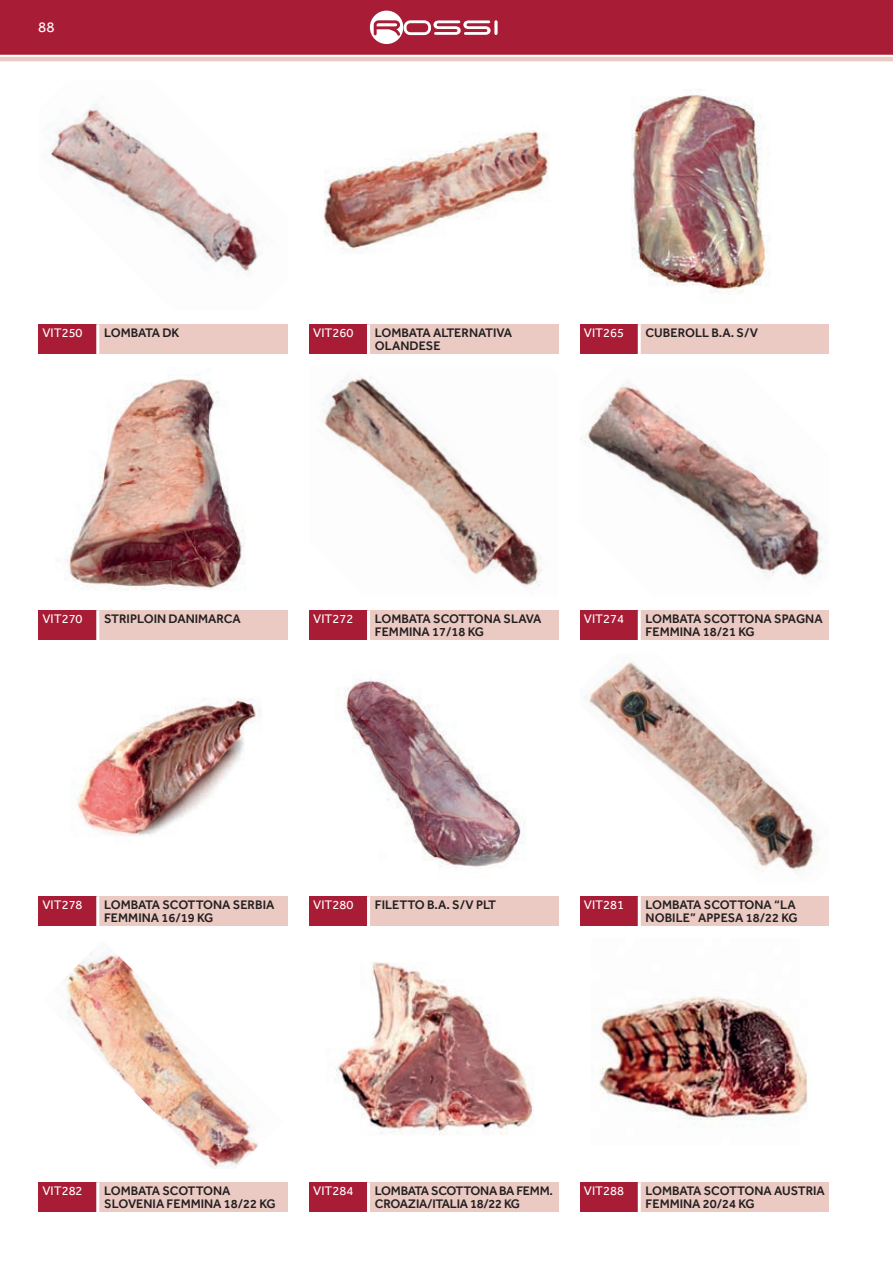
<style>
.page{position:relative;width:893px;height:1263px;background:#fff}
.page>*{position:absolute;margin:0;border:0;box-sizing:border-box;transform-origin:0 0}
.t1{font:15px "Effra";color:#fff}
.DESCR_PROD_IMMAGINE{font:500 12.75px/12.8px "Effra";color:#231f20}
.COD_PROD_IMMAGINE{font:12.75px "Effra";color:#fff}
.DESCR_PROD_IMMAGINE-2{font:500 12.75px/12.8px "Effra";letter-spacing:-.02em;color:#231f20}
.DESCR_PROD_IMMAGINE-3{font:500 12.75px "Effra";letter-spacing:-.025em;color:#231f20}
</style>
<div class="page">
<div style="left:0;top:0;width:893px;height:55px;background:#a91c36"></div>
<div style="left:370px;top:11px;width:33px;height:33px;background:#fff;border-radius:50%"></div>
<svg style="left:494px;top:20px;width:4px;height:15px"></svg>
<svg style="left:374px;top:20px;width:117px;height:16px"></svg>
<hr style="left:0;top:57px;width:893px;height:4px;background:#eacac2">
<img style="left:322px;top:375px;width:220px;height:212px">
<img style="left:344px;top:679px;width:181px;height:189px">
<img style="left:580px;top:382px;width:247px;height:197px">
<img style="left:584px;top:661px;width:236px;height:213px">
<img style="left:72px;top:698px;width:190px;height:138px">
<img style="left:64px;top:948px;width:194px;height:221px">
<div style="left:309px;top:610px;width:60px;height:30px;background:#a91c36"></div>
<div style="left:369px;top:610px;width:189px;height:30px;background:#eacac2"></div>
<hr style="left:367px;top:610px;width:3px;height:30px;background:#fff">
<div style="left:309px;top:896px;width:60px;height:30px;background:#a91c36"></div>
<div style="left:369px;top:896px;width:189px;height:30px;background:#eacac2"></div>
<hr style="left:367px;top:896px;width:3px;height:30px;background:#fff">
<div style="left:580px;top:610px;width:59px;height:30px;background:#a91c36"></div>
<div style="left:639px;top:610px;width:190px;height:30px;background:#eacac2"></div>
<hr style="left:638px;top:610px;width:3px;height:30px;background:#fff">
<div style="left:580px;top:896px;width:59px;height:30px;background:#a91c36"></div>
<div style="left:639px;top:896px;width:190px;height:30px;background:#eacac2"></div>
<hr style="left:638px;top:896px;width:3px;height:30px;background:#fff">
<div style="left:38px;top:896px;width:60px;height:30px;background:#a91c36"></div>
<div style="left:98px;top:896px;width:190px;height:30px;background:#eacac2"></div>
<hr style="left:96px;top:896px;width:3px;height:30px;background:#fff">
<div style="left:38px;top:1182px;width:60px;height:30px;background:#a91c36"></div>
<div style="left:98px;top:1182px;width:190px;height:30px;background:#eacac2"></div>
<hr style="left:96px;top:1182px;width:3px;height:30px;background:#fff">
<div style="left:309px;top:1182px;width:60px;height:30px;background:#a91c36"></div>
<div style="left:369px;top:1182px;width:189px;height:30px;background:#eacac2"></div>
<hr style="left:367px;top:1182px;width:3px;height:30px;background:#fff">
<div style="left:580px;top:1182px;width:59px;height:30px;background:#a91c36"></div>
<div style="left:639px;top:1182px;width:190px;height:30px;background:#eacac2"></div>
<hr style="left:638px;top:1182px;width:3px;height:30px;background:#fff">
<img style="left:335px;top:962px;width:199px;height:173px">
<img style="left:599px;top:996px;width:209px;height:130px">
<img style="left:57px;top:375px;width:189px;height:215px">
<div style="left:38px;top:610px;width:60px;height:30px;background:#a91c36"></div>
<div style="left:98px;top:610px;width:190px;height:30px;background:#eacac2"></div>
<hr style="left:96px;top:610px;width:3px;height:30px;background:#fff">
<img style="left:50px;top:104px;width:211px;height:167px">
<img style="left:324px;top:131px;width:225px;height:122px">
<img style="left:631px;top:93px;width:139px;height:200px">
<div style="left:309px;top:324px;width:60px;height:30px;background:#a91c36"></div>
<div style="left:369px;top:324px;width:189px;height:30px;background:#eacac2"></div>
<hr style="left:367px;top:324px;width:3px;height:30px;background:#fff">
<div style="left:580px;top:324px;width:59px;height:30px;background:#a91c36"></div>
<div style="left:639px;top:324px;width:190px;height:30px;background:#eacac2"></div>
<hr style="left:638px;top:324px;width:3px;height:30px;background:#fff">
<div style="left:38px;top:324px;width:60px;height:30px;background:#a91c36"></div>
<div style="left:98px;top:324px;width:190px;height:30px;background:#eacac2"></div>
<hr style="left:96px;top:324px;width:3px;height:30px;background:#fff">
<p class="t1" style="left:38px;top:18px;width:18px">88</p>
<p class="COD_PROD_IMMAGINE" style="left:43px;top:325px;width:42px">VIT250</p>
<p class="DESCR_PROD_IMMAGINE-3" style="left:104px;top:325px;width:77px">LOMBATA DK</p>
<p class="COD_PROD_IMMAGINE" style="left:584px;top:325px;width:42px">VIT265</p>
<p class="DESCR_PROD_IMMAGINE" style="left:646px;top:326px;width:114px">CUBEROLL B.A. S/V</p>
<p class="COD_PROD_IMMAGINE" style="left:313px;top:325px;width:42px">VIT260</p>
<p class="DESCR_PROD_IMMAGINE" style="left:375px;top:326px;width:139px">LOMBATA ALTERNATIVA<br>OLANDESE</p>
<p class="COD_PROD_IMMAGINE" style="left:43px;top:611px;width:42px">VIT270</p>
<p class="DESCR_PROD_IMMAGINE" style="left:104px;top:612px;width:138px">STRIPLOIN DANIMARCA</p>
<p class="COD_PROD_IMMAGINE" style="left:313px;top:611px;width:42px">VIT272</p>
<p class="DESCR_PROD_IMMAGINE" style="left:375px;top:612px;width:168px">LOMBATA SCOTTONA SLAVA<br>FEMMINA 17/18 KG</p>
<p class="COD_PROD_IMMAGINE" style="left:584px;top:611px;width:42px">VIT274</p>
<p class="DESCR_PROD_IMMAGINE" style="left:646px;top:612px;width:179px">LOMBATA SCOTTONA SPAGNA<br>FEMMINA 18/21 KG</p>
<p class="COD_PROD_IMMAGINE" style="left:43px;top:897px;width:42px">VIT278</p>
<p class="DESCR_PROD_IMMAGINE" style="left:104px;top:898px;width:172px">LOMBATA SCOTTONA SERBIA<br>FEMMINA 16/19 KG</p>
<p class="COD_PROD_IMMAGINE" style="left:313px;top:897px;width:42px">VIT280</p>
<p class="DESCR_PROD_IMMAGINE" style="left:375px;top:898px;width:123px">FILETTO B.A. S/V PLT</p>
<p class="COD_PROD_IMMAGINE" style="left:584px;top:897px;width:42px">VIT281</p>
<p class="DESCR_PROD_IMMAGINE" style="left:646px;top:898px;width:154px">LOMBATA SCOTTONA “LA<br>NOBILE” APPESA 18/22 KG</p>
<p class="COD_PROD_IMMAGINE" style="left:43px;top:1183px;width:42px">VIT282</p>
<p class="DESCR_PROD_IMMAGINE" style="left:104px;top:1184px;width:173px">LOMBATA SCOTTONA<br>SLOVENIA FEMMINA 18/22 KG</p>
<p class="COD_PROD_IMMAGINE" style="left:313px;top:1183px;width:42px">VIT284</p>
<p class="DESCR_PROD_IMMAGINE-2" style="left:375px;top:1184px;width:180px">LOMBATA SCOTTONA BA FEMM.<br>CROAZIA/ITALIA 18/22 KG</p>
<p class="COD_PROD_IMMAGINE" style="left:584px;top:1183px;width:42px">VIT288</p>
<p class="DESCR_PROD_IMMAGINE" style="left:646px;top:1184px;width:181px">LOMBATA SCOTTONA AUSTRIA<br>FEMMINA 20/24 KG</p>
</div>
